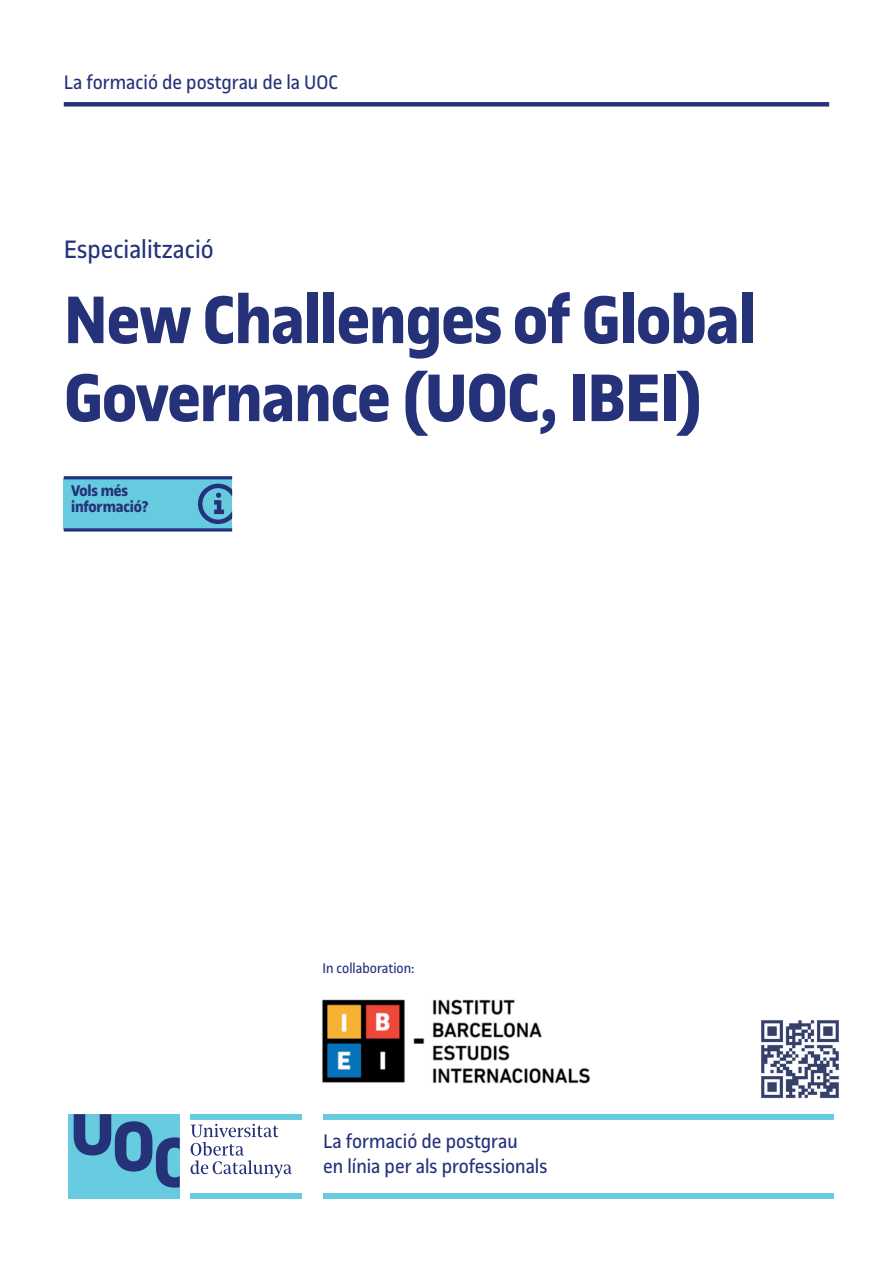
<style>
.page{position:relative;width:893px;height:1263px;background:#fff}
.page>*{position:absolute;margin:0;border:0;box-sizing:border-box;transform-origin:0 0}
.t1{font:700 72px/78px "UOC Sans";letter-spacing:-.02em;color:#253279}
.t2{font:27px "UOC Sans";color:#253279}
.t3{font:21px/25.2px "UOC Sans";color:#253279}
.t4{font:700 16.65px/16.2px "UOC Sans";letter-spacing:-.01em;color:#253279}
.t5{font:15px "UOC Sans";color:#253279}
</style>
<div class="page">
<div style="left:68px;top:1114px;width:112px;height:84px;background:#67cbdf"></div>
<svg style="left:74px;top:1114px;width:106px;height:74px"></svg>
<svg style="left:191px;top:1124px;width:101px;height:54px"></svg>
<div style="left:190px;top:1114px;width:112px;height:5px;background:#67cbdf"></div>
<div style="left:190px;top:1193px;width:112px;height:5px;background:#67cbdf"></div>
<div style="left:323px;top:1114px;width:510px;height:5px;background:#67cbdf"></div>
<div style="left:323px;top:1193px;width:510px;height:5px;background:#67cbdf"></div>
<div style="left:64px;top:102px;width:765px;height:5px;background:#253279"></div>
<img style="left:761px;top:1020px;width:78px;height:79px">
<img style="left:321px;top:999px;width:270px;height:85px">
<div style="left:64px;top:478px;width:168px;height:52px;background:#67cbdf"></div>
<hr style="left:64px;top:476px;width:168px;height:3px;background:#253279">
<hr style="left:64px;top:528px;width:168px;height:3px;background:#253279">
<svg style="left:198px;top:484px;width:34px;height:40px"></svg>
<p class="t3" style="left:64px;top:69px;width:276px">La formació de postgrau de la UOC</p>
<p class="t2" style="left:64px;top:234px;width:152px">Especialització</p>
<h1 class="t1" style="left:64px;top:281px;width:694px">New Challenges of Global<br>Governance (UOC, IBEI)</h1>
<p class="t4" style="left:71px;top:482px;width:79px">Vols més informació?</p>
<p class="t5" style="left:322px;top:960px;width:94px">In collaboration:</p>
<p class="t3" style="left:323px;top:1128px;width:226px">La formació de postgrau<br>en línia per als professionals</p>
</div>
